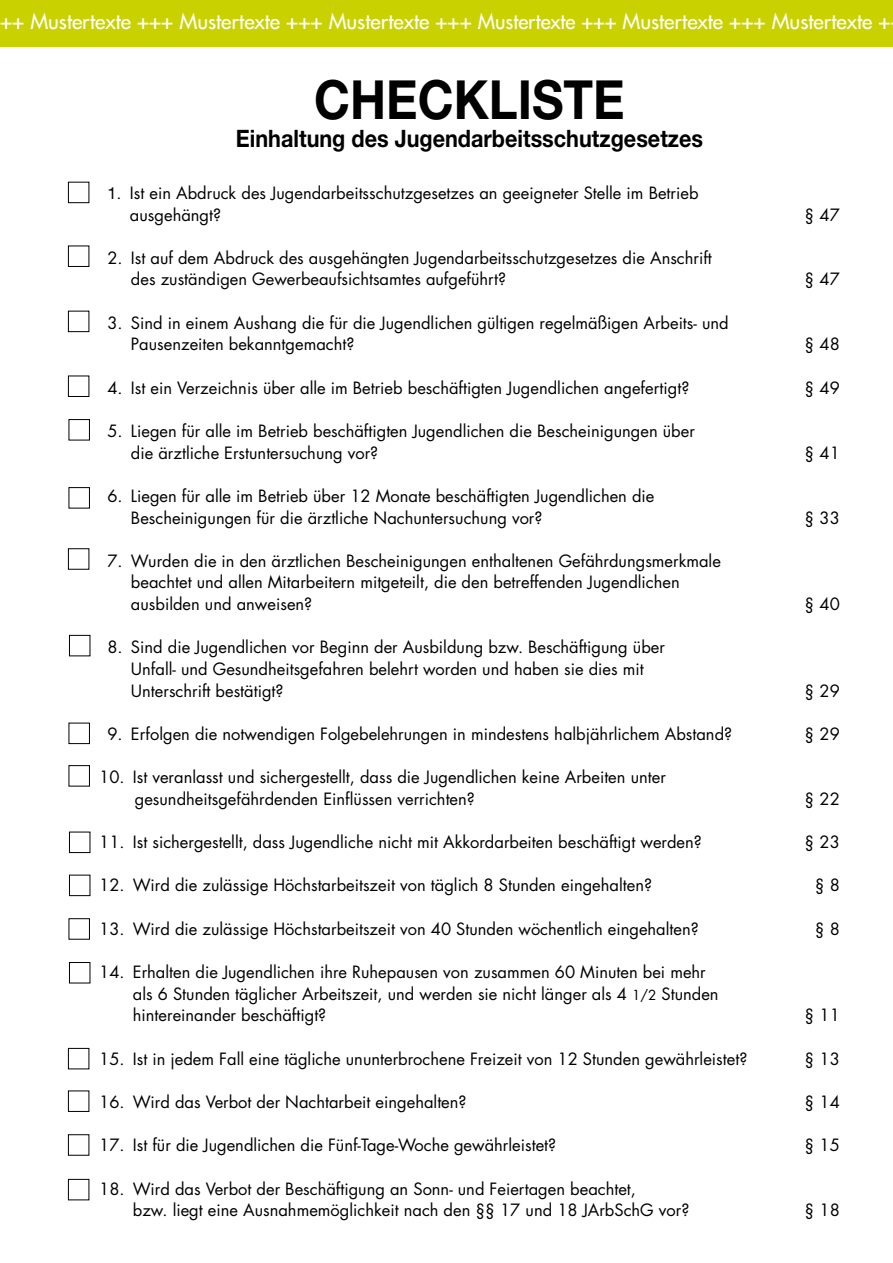
<style>
.page{position:relative;width:893px;height:1263px;background:#fff}
.page>*{position:absolute;margin:0;border:0;box-sizing:border-box;transform-origin:0 0}
.t1{font:700 54px "Helvetica Neue LT";color:#000;scale:.9 1}
.t2{font:700 24px "Helvetica Neue LT";color:#000;scale:.9 1}
.t3{font:21px "Futura LT";color:#fff}
.t4{font:16.5px/21.6px "Futura LT";color:#000}
.s1{font-family:"Helvetica Neue LT"}
.s2{font-size:13.5px}
</style>
<div class="page">
<div style="left:0;top:0;width:893px;height:47px;background:#c9d200"></div>
<div style="left:68px;top:182px;width:21px;height:21px;border:1px solid #000"></div>
<div style="left:68px;top:246px;width:21px;height:21px;border:1px solid #000"></div>
<div style="left:68px;top:311px;width:21px;height:21px;border:1px solid #000"></div>
<div style="left:68px;top:376px;width:21px;height:21px;border:1px solid #000"></div>
<div style="left:69px;top:419px;width:21px;height:21px;border:1px solid #000"></div>
<div style="left:69px;top:487px;width:21px;height:21px;border:1px solid #000"></div>
<div style="left:68px;top:548px;width:21px;height:22px;border:1px solid #000"></div>
<div style="left:69px;top:635px;width:21px;height:21px;border:1px solid #000"></div>
<div style="left:69px;top:723px;width:21px;height:21px;border:1px solid #000"></div>
<div style="left:69px;top:765px;width:21px;height:21px;border:1px solid #000"></div>
<div style="left:69px;top:832px;width:21px;height:21px;border:1px solid #000"></div>
<div style="left:69px;top:875px;width:21px;height:21px;border:1px solid #000"></div>
<div style="left:69px;top:918px;width:21px;height:21px;border:1px solid #000"></div>
<div style="left:69px;top:962px;width:21px;height:21px;border:1px solid #000"></div>
<div style="left:68px;top:1048px;width:21px;height:21px;border:1px solid #000"></div>
<div style="left:68px;top:1090px;width:21px;height:22px;border:1px solid #000"></div>
<div style="left:68px;top:1134px;width:21px;height:21px;border:1px solid #000"></div>
<div style="left:68px;top:1179px;width:21px;height:21px;border:1px solid #000"></div>
<p class="t3" style="left:0;top:8px;width:892px">++ Mustertexte +++ Mustertexte +++ Mustertexte +++ Mustertexte +++ Mustertexte +++ Mustertexte +</p>
<h1 class="t1" style="left:314px;top:66px;width:347px">CHECKLISTE</h1>
<h2 class="t2" style="left:236px;top:123px;width:521px">Einhaltung des Jugendarbeitsschutzgesetzes</h2>
<p class="t4" style="left:130px;top:182px;width:570px;text-indent:-23px"><span class="s1">1</span>. Ist ein Abdruck des Jugendarbeitsschutzgesetzes an geeigneter Stelle im Betrieb ausgehängt?</p>
<p class="t4" style="left:131px;top:247px;width:582px;text-indent:-23px">2. Ist auf dem Abdruck des ausgehängten Jugendarbeitsschutzgesetzes die Anschrift des zuständigen Gewerbeaufsichtsamtes aufgeführt?</p>
<p class="t4" style="left:131px;top:312px;width:599px;text-indent:-23px">3. Sind in einem Aushang die für die Jugendlichen gültigen regelmäßigen Arbeits- und<br>Pausenzeiten bekanntgemacht?</p>
<p class="t4" style="left:805px;top:204px;width:37px">§ 47</p>
<p class="t4" style="left:805px;top:269px;width:37px">§ 47</p>
<p class="t4" style="left:805px;top:334px;width:37px">§ 48</p>
<p class="t4" style="left:107px;top:377px;width:583px">4. Ist ein Verzeichnis über alle im Betrieb beschäftigten Jugendlichen angefertigt?</p>
<p class="t4" style="left:805px;top:377px;width:37px">§ 49</p>
<p class="t4" style="left:131px;top:420px;width:565px;text-indent:-23px">5. Liegen für alle im Betrieb beschäftigten Jugendlichen die Bescheinigungen über die ärztliche Erstuntersuchung vor?</p>
<p class="t4" style="left:805px;top:442px;width:37px">§ 41</p>
<p class="t4" style="left:131px;top:485px;width:525px;text-indent:-23px">6. Liegen für alle im Betrieb über 12 Monate beschäftigten Jugendlichen die<br>Bescheinigungen für die ärztliche Nachuntersuchung vor?</p>
<p class="t4" style="left:131px;top:550px;width:591px;text-indent:-23px">7. Wurden die in den ärztlichen Bescheinigungen enthaltenen Gefährdungsmerkmale beachtet und allen Mitarbeitern mitgeteilt, die den betreffenden Jugendlichen ausbilden und anweisen?</p>
<p class="t4" style="left:131px;top:637px;width:536px;text-indent:-23px">8. Sind die Jugendlichen vor Beginn der Ausbildung bzw. Beschäftigung über<br>Unfall- und Gesundheitsgefahren belehrt worden und haben sie dies mit<br>Unterschrift bestätigt?</p>
<p class="t4" style="left:805px;top:507px;width:37px">§ 33</p>
<p class="t4" style="left:805px;top:593px;width:37px">§ 40</p>
<p class="t4" style="left:805px;top:680px;width:37px">§ 29</p>
<p class="t4" style="left:107px;top:723px;width:626px">9. Erfolgen die notwendigen Folgebelehrungen in mindestens halbjährlichem Abstand?</p>
<p class="t4" style="left:805px;top:723px;width:37px">§ 29</p>
<p class="t4" style="left:135px;top:766px;width:533px;text-indent:-36px">10. Ist veranlasst und sichergestellt, dass die Jugendlichen keine Arbeiten unter gesundheitsgefährdenden Einflüssen verrichten?</p>
<p class="t4" style="left:805px;top:788px;width:37px">§ 22</p>
<p class="t4" style="left:99px;top:831px;width:604px">11. Ist sichergestellt, dass Jugendliche nicht mit Akkordarbeiten beschäftigt werden?</p>
<p class="t4" style="left:805px;top:831px;width:37px">§ 23</p>
<p class="t4" style="left:99px;top:875px;width:554px">12. Wird die zulässige Höchstarbeitszeit von täglich 8 Stunden eingehalten?</p>
<p class="t4" style="left:815px;top:875px;width:27px">§ 8</p>
<p class="t4" style="left:99px;top:918px;width:601px">13. Wird die zulässige Höchstarbeitszeit von 40 Stunden wöchentlich eingehalten?</p>
<p class="t4" style="left:815px;top:918px;width:27px">§ 8</p>
<p class="t4" style="left:133px;top:961px;width:587px;text-indent:-34px">14. Erhalten die Jugendlichen ihre Ruhepausen von zusammen 60 Minuten bei mehr als 6 Stunden täglicher Arbeitszeit, und werden sie nicht länger als 4 <span class="s2">1/2</span> Stunden hintereinander beschäftigt?</p>
<p class="t4" style="left:805px;top:1005px;width:37px">§ 11</p>
<p class="t4" style="left:99px;top:1048px;width:650px">15. Ist in jedem Fall eine tägliche ununterbrochene Freizeit von 12 Stunden gewährleistet?</p>
<p class="t4" style="left:805px;top:1048px;width:37px">§ 13</p>
<p class="t4" style="left:99px;top:1091px;width:369px">16. Wird das Verbot der Nachtarbeit eingehalten?</p>
<p class="t4" style="left:805px;top:1091px;width:37px">§ 14</p>
<p class="t4" style="left:99px;top:1134px;width:458px">17. Ist für die Jugendlichen die Fünf-Tage-Woche gewährleistet?</p>
<p class="t4" style="left:805px;top:1134px;width:37px">§ 15</p>
<p class="t4" style="left:133px;top:1178px;width:558px;text-indent:-34px">18. Wird das Verbot der Beschäftigung an Sonn- und Feiertagen beachtet,<br>bzw. liegt eine Ausnahmemöglichkeit nach den §§ 17 und 18 JArbSchG vor?</p>
<p class="t4" style="left:805px;top:1199px;width:37px">§ 18</p>
</div>
